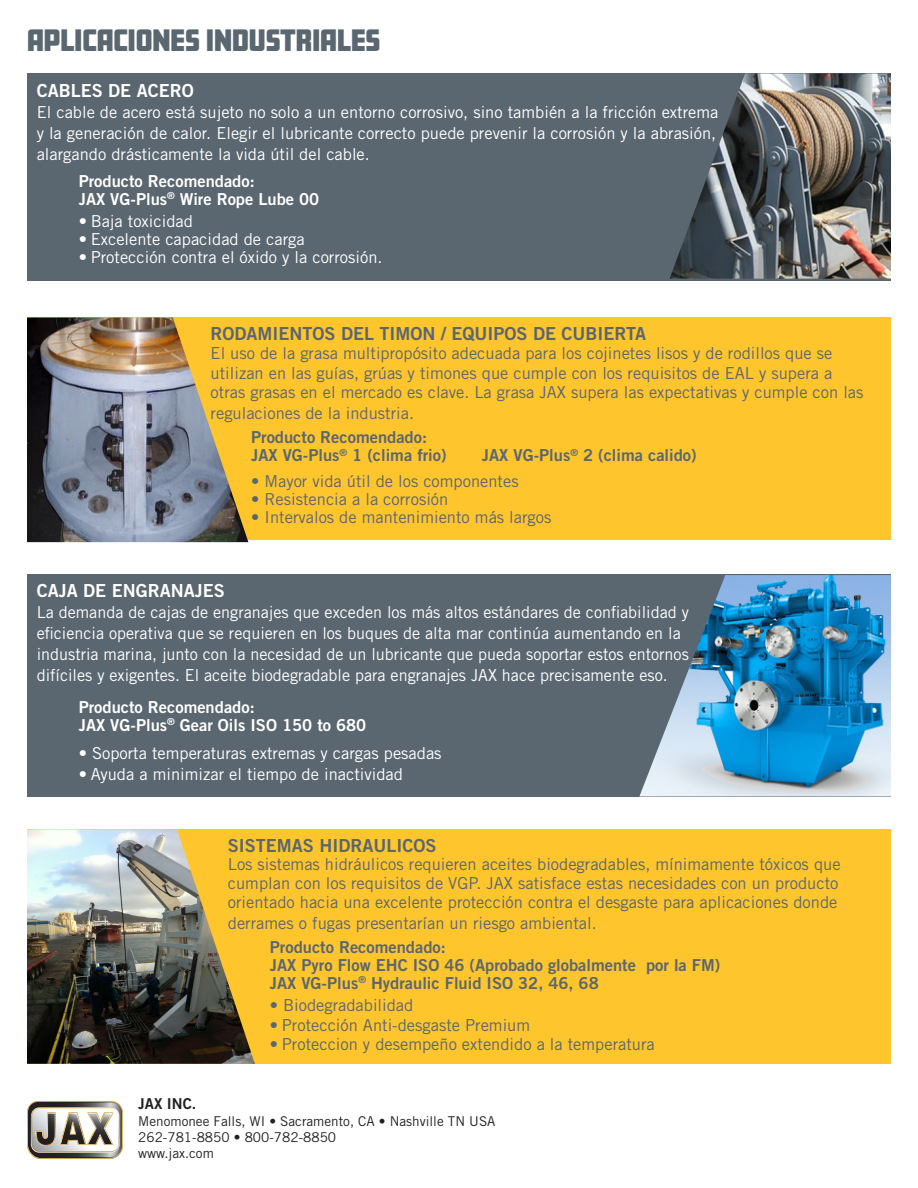
<style>
.page{position:relative;width:918px;height:1188px;background:#fff}
.page>*{position:absolute;margin:0;border:0;box-sizing:border-box;transform-origin:0 0}
.t1{font:900 27px "Amboy";color:#5a6670}
.t2{font:18px "Trade Gothic Bold Two";color:#5a6670}
.t3{font:18px "Trade Gothic Bold Two";color:#fff}
.t4{font:16.5px/19.5px "Trade Gothic";color:#5a6670}
.t5{font:16.5px/21px "Trade Gothic";color:#fff}
.t6{font:16.5px "Trade Gothic Bold Two";color:#5a6670}
.t7{font:16.5px "Trade Gothic Bold Two";color:#fff}
.t8{font:15px "Trade Gothic Bold Two";color:#231f20}
.t9{font:13.5px "Trade Gothic";color:#231f20}
</style>
<div class="page">
<div style="left:27px;top:574px;width:864px;height:222px;background:#5a6670"></div>
<img style="left:639px;top:575px;width:252px;height:221px">
<svg style="left:27px;top:1101px;width:96px;height:58px"></svg>
<div style="left:27px;top:73px;width:864px;height:208px;background:#5a6670"></div>
<div style="left:27px;top:318px;width:864px;height:222px;background:#ffc52d"></div>
<img style="left:670px;top:73px;width:221px;height:206px">
<img style="left:27px;top:318px;width:221px;height:224px">
<div style="left:27px;top:829px;width:864px;height:235px;background:#ffc52d"></div>
<img style="left:27px;top:829px;width:228px;height:235px">
<p class="t1" style="left:27px;top:25px;width:355px">APLICACIONES INDUSTRIALES</p>
<p class="t3" style="left:37px;top:79px;width:158px">CABLES DE ACERO</p>
<p class="t5" style="left:37px;top:101px;width:683px">El cable de acero está sujeto no solo a un entorno corrosivo, sino también a la fricción extrema y la generación de calor. Elegir el lubricante correcto puede prevenir la corrosión y la abrasión, alargando drásticamente la vida útil del cable.</p>
<p class="t7" style="left:79px;top:171px;width:178px">Producto Recomendado:</p>
<p class="t7" style="left:79px;top:189px;width:242px">JAX VG-Plus<sup>®</sup> Wire Rope Lube 00</p>
<p class="t5" style="left:79px;top:211px;width:116px">• Baja toxicidad</p>
<p class="t5" style="left:79px;top:229px;width:228px">• Excelente capacidad de carga</p>
<p class="t5" style="left:79px;top:247px;width:305px">• Protección contra el óxido y la corrosión.</p>
<p class="t2" style="left:211px;top:322px;width:437px">RODAMIENTOS DEL TIMON / EQUIPOS DE CUBIERTA</p>
<p class="t4" style="left:211px;top:343px;width:654px">El uso de la grasa multipropósito adecuada para los cojinetes lisos y de rodillos que se utilizan en las guías, grúas y timones que cumple con los requisitos de EAL y supera a otras grasas en el mercado es clave. La grasa JAX supera las expectativas y cumple con las</p>
<p class="t4" style="left:211px;top:403px;width:205px">regulaciones de la industria.</p>
<p class="t6" style="left:251px;top:427px;width:178px">Producto Recomendado:</p>
<p class="t6" style="left:251px;top:445px;width:197px">JAX VG-Plus<sup>®</sup> 1 (clima frio)</p>
<p class="t6" style="left:482px;top:445px;width:216px">JAX VG-Plus<sup>®</sup> 2 (clima calido)</p>
<p class="t4" style="left:251px;top:471px;width:269px">• Mayor vida útil de los componentes</p>
<p class="t4" style="left:211px;top:489px;width:239px">• • Resistencia a la corrosión</p>
<p class="t4" style="left:211px;top:507px;width:342px">• • Intervalos de mantenimiento más largos</p>
<p class="t3" style="left:37px;top:580px;width:189px">CAJA DE ENGRANAJES</p>
<p class="t5" style="left:37px;top:602px;width:654px">La demanda de cajas de engranajes que exceden los más altos estándares de confiabilidad y eficiencia operativa que se requieren en los buques de alta mar continúa aumentando en la industria marina, junto con la necesidad de un lubricante que pueda soportar estos entornos difíciles y exigentes. El aceite biodegradable para engranajes JAX hace precisamente eso.</p>
<p class="t7" style="left:79px;top:697px;width:178px">Producto Recomendado:</p>
<p class="t7" style="left:79px;top:715px;width:289px">JAX VG-Plus<sup>®</sup> Gear Oils ISO 150 to 680</p>
<p class="t5" style="left:79px;top:743px;width:364px">• Soporta temperaturas extremas y cargas pesadas</p>
<p class="t5" style="left:79px;top:764px;width:326px">• Ayuda a minimizar el tiempo de inactividad</p>
<p class="t2" style="left:228px;top:834px;width:210px">SISTEMAS HIDRAULICOS</p>
<p class="t4" style="left:228px;top:855px;width:614px;line-height:18.8px">Los sistemas hidráulicos requieren aceites biodegradables, mínimamente tóxicos que cumplan con los requisitos de VGP. JAX satisface estas necesidades con un producto orientado hacia una excelente protección contra el desgaste para aplicaciones donde</p>
<p class="t4" style="left:228px;top:913px;width:370px">derrames o fugas presentarían un riesgo ambiental.</p>
<p class="t6" style="left:270px;top:937px;width:178px">Producto Recomendado:</p>
<p class="t6" style="left:270px;top:955px;width:452px">JAX Pyro Flow EHC ISO 46 (Aprobado globalmente por la FM)</p>
<p class="t6" style="left:270px;top:973px;width:330px">JAX VG-Plus<sup>®</sup> Hydraulic Fluid ISO 32, 46, 68</p>
<p class="t4" style="left:270px;top:996px;width:145px">• Biodegradabilidad</p>
<p class="t4" style="left:270px;top:1015px;width:262px">• Protección Anti-desgaste Premium</p>
<p class="t4" style="left:270px;top:1035px;width:387px">• Proteccion y desempeño extendido a la temperatura</p>
<p class="t8" style="left:138px;top:1095px;width:60px">JAX INC.</p>
<p class="t9" style="left:138px;top:1113px;width:359px">Menomonee Falls, WI • Sacramento, CA • Nashville TN USA</p>
<p class="t9" style="left:138px;top:1129px;width:199px">262-781-8850 • 800-782-8850</p>
<p class="t9" style="left:138px;top:1145px;width:77px">www.jax.com</p>
</div>
